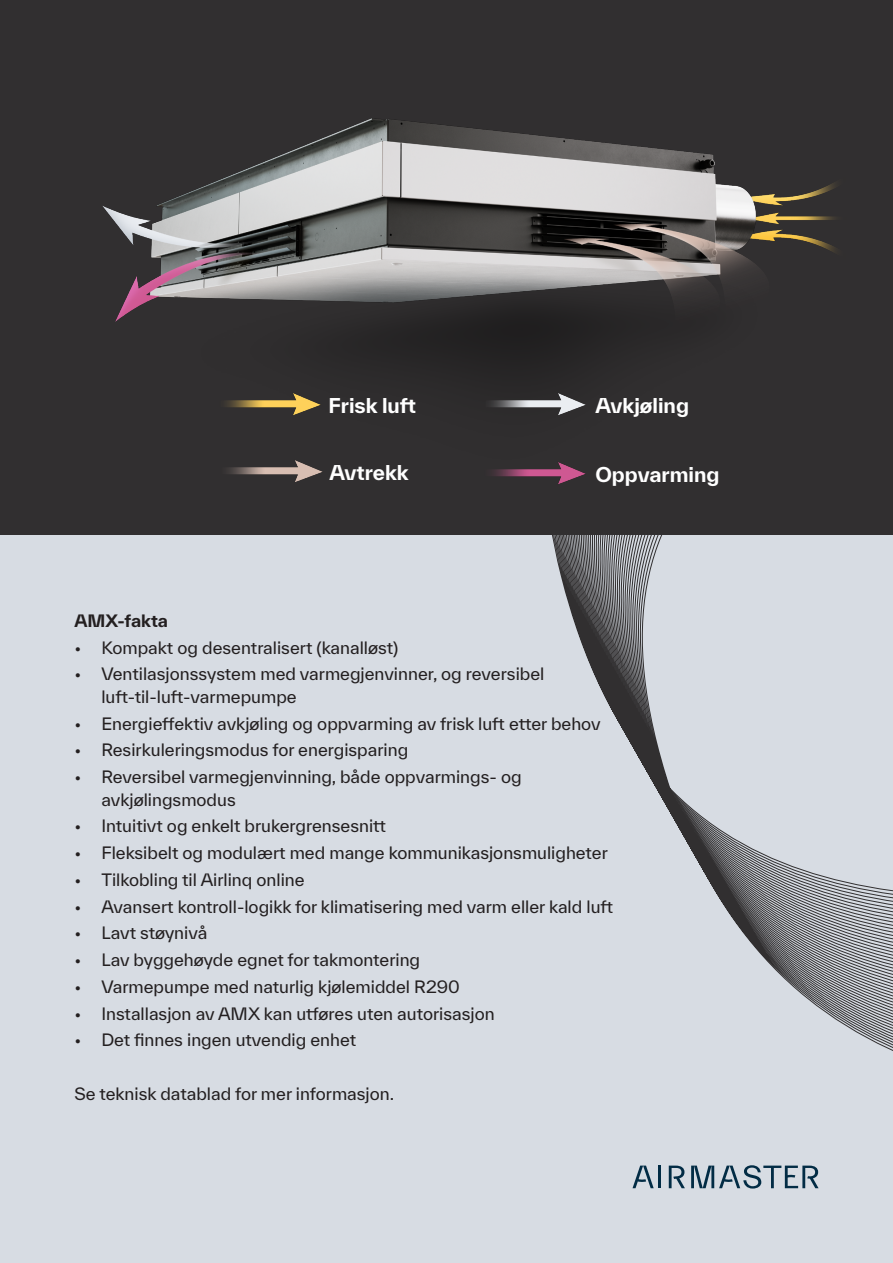
<style>
.page{position:relative;width:893px;height:1263px;background:#fff}
.page>*{position:absolute;margin:0;border:0;box-sizing:border-box;transform-origin:0 0}
.t1{font:700 19.65px "TWK Everett";color:#fff}
.t2{font:16.5px/22.5px "TWK Everett";color:#231f20}
.t3{font:700 16.5px "TWK Everett";color:#231f20}
</style>
<div class="page">
<div style="left:0;top:536px;width:893px;height:727px;background:#d7dce3"></div>
<div style="left:0;top:0;width:893px;height:535px;background:#312f30"></div>
<svg style="left:552px;top:536px;width:341px;height:653px"></svg>
<svg style="left:632px;top:1165px;width:22px;height:23px"></svg>
<hr style="left:658px;top:1165px;width:3px;height:23px;background:#022c45">
<svg style="left:669px;top:1165px;width:16px;height:23px"></svg>
<svg style="left:691px;top:1165px;width:128px;height:23px"></svg>
<img style="left:102px;top:118px;width:734px;height:254px">
<img style="left:228px;top:460px;width:95px;height:22px">
<img style="left:492px;top:462px;width:94px;height:22px">
<img style="left:225px;top:393px;width:96px;height:22px">
<img style="left:492px;top:393px;width:94px;height:22px">
<p class="t1" style="left:329px;top:392px;width:89px">Frisk luft</p>
<p class="t1" style="left:595px;top:392px;width:95px">Avkjøling</p>
<p class="t1" style="left:329px;top:458px;width:81px">Avtrekk</p>
<p class="t1" style="left:595px;top:461px;width:126px">Oppvarming</p>
<p class="t3" style="left:74px;top:609px;width:95px">AMX-fakta</p>
<p class="t2" style="left:74px;top:636px;width:325px">• Kompakt og desentralisert (kanalløst)</p>
<p class="t2" style="left:101px;top:663px;width:444px;text-indent:-27px">• Ventilasjonssystem med varmegjenvinner, og reversibel luft-til-luft-varmepumpe</p>
<p class="t2" style="left:74px;top:712px;width:528px">• Energieffektiv avkjøling og oppvarming av frisk luft etter behov</p>
<p class="t2" style="left:74px;top:739px;width:335px">• Resirkuleringsmodus for energisparing</p>
<p class="t2" style="left:101px;top:765px;width:422px;text-indent:-27px">• Reversibel varmegjenvinning, både oppvarmings- og avkjølingsmodus</p>
<p class="t2" style="left:74px;top:815px;width:313px">• Intuitivt og enkelt brukergrensesnitt</p>
<p class="t2" style="left:74px;top:841px;width:535px">• Fleksibelt og modulært med mange kommunikasjonsmuligheter</p>
<p class="t2" style="left:74px;top:868px;width:232px">• Tilkobling til Airlinq online</p>
<p class="t2" style="left:74px;top:895px;width:540px">• Avansert kontroll-logikk for klimatisering med varm eller kald luft</p>
<p class="t2" style="left:74px;top:922px;width:134px">• Lavt støynivå</p>
<p class="t2" style="left:74px;top:948px;width:347px">• Lav byggehøyde egnet for takmontering</p>
<p class="t2" style="left:74px;top:975px;width:387px">• Varmepumpe med naturlig kjølemiddel R290</p>
<p class="t2" style="left:74px;top:1002px;width:422px">• Installasjon av AMX kan utføres uten autorisasjon</p>
<p class="t2" style="left:74px;top:1029px;width:283px">• Det finnes ingen utvendig enhet</p>
<p class="t2" style="left:74px;top:1082px;width:321px">Se teknisk datablad for mer informasjon.</p>
</div>
